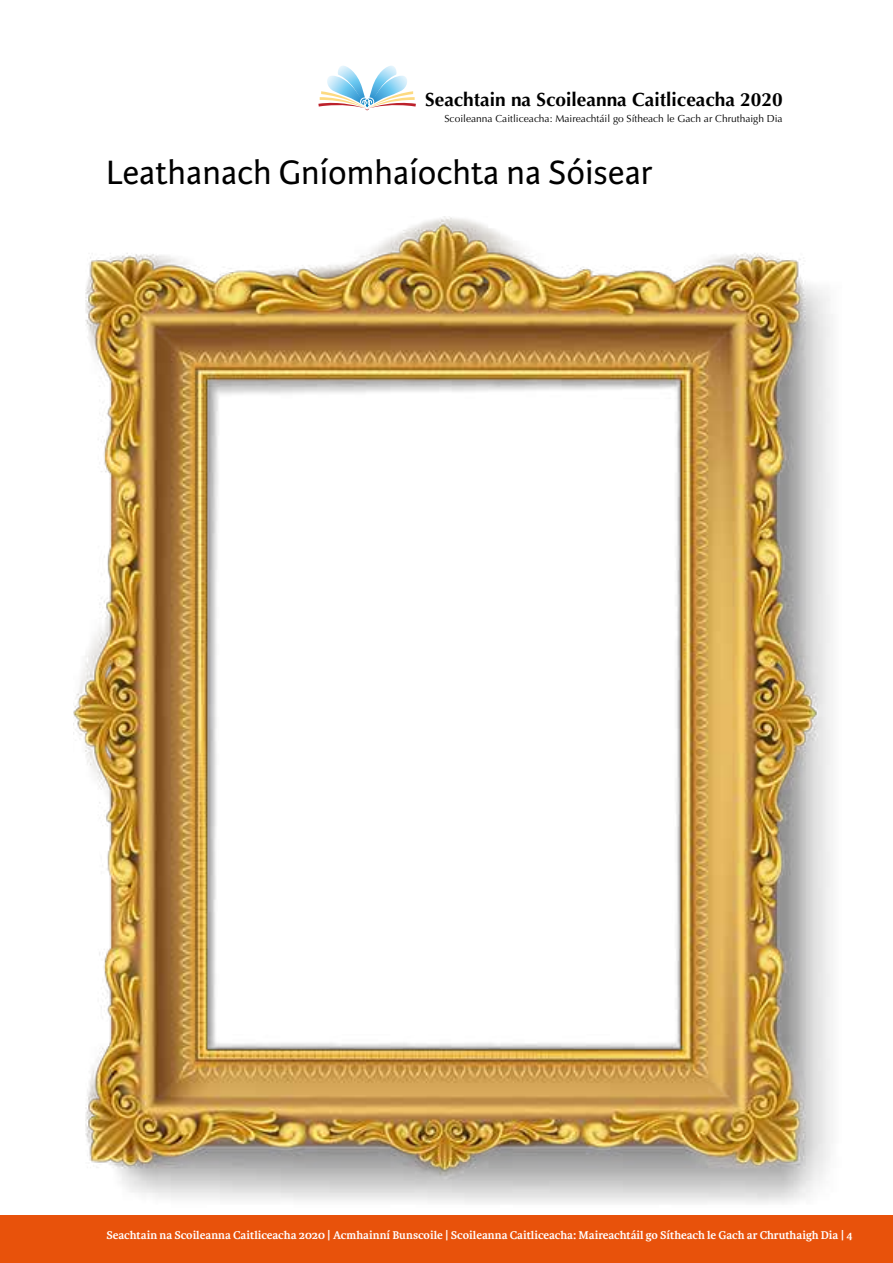
<style>
.page{position:relative;width:893px;height:1263px;background:#fff}
.page>*{position:absolute;margin:0;border:0;box-sizing:border-box;transform-origin:0 0}
.t1{font:36px "Karmina Sans";color:#000}
.t2{font:700 19.05px "Optima";color:#000}
.t3{font:700 12px "Karmina";color:#fff}
.t4{font:10.2px "Optima";color:#000}
</style>
<div class="page">
<div style="left:0;top:1215px;width:893px;height:48px;background:#e8520b"></div>
<svg style="left:318px;top:66px;width:98px;height:44px"></svg>
<img style="left:74px;top:217px;width:759px;height:986px">
<h2 class="t2" style="left:425px;top:88px;width:359px">Seachtain na Scoileanna Caitliceacha 2020</h2>
<p class="t4" style="left:444px;top:113px;width:340px">Scoileanna Caitliceacha: Maireachtáil go Sítheach le Gach ar Chruthaigh Dia</p>
<h1 class="t1" style="left:106px;top:152px;width:548px">Leathanach Gníomhaíochta na Sóisear</h1>
<p class="t3" style="left:107px;top:1228px;width:747px">Seachtain na Scoileanna Caitliceacha 2020 | Acmhainní Bunscoile | Scoileanna Caitliceacha: Maireachtáil go Sítheach le Gach ar Chruthaigh Dia | 4</p>
</div>
